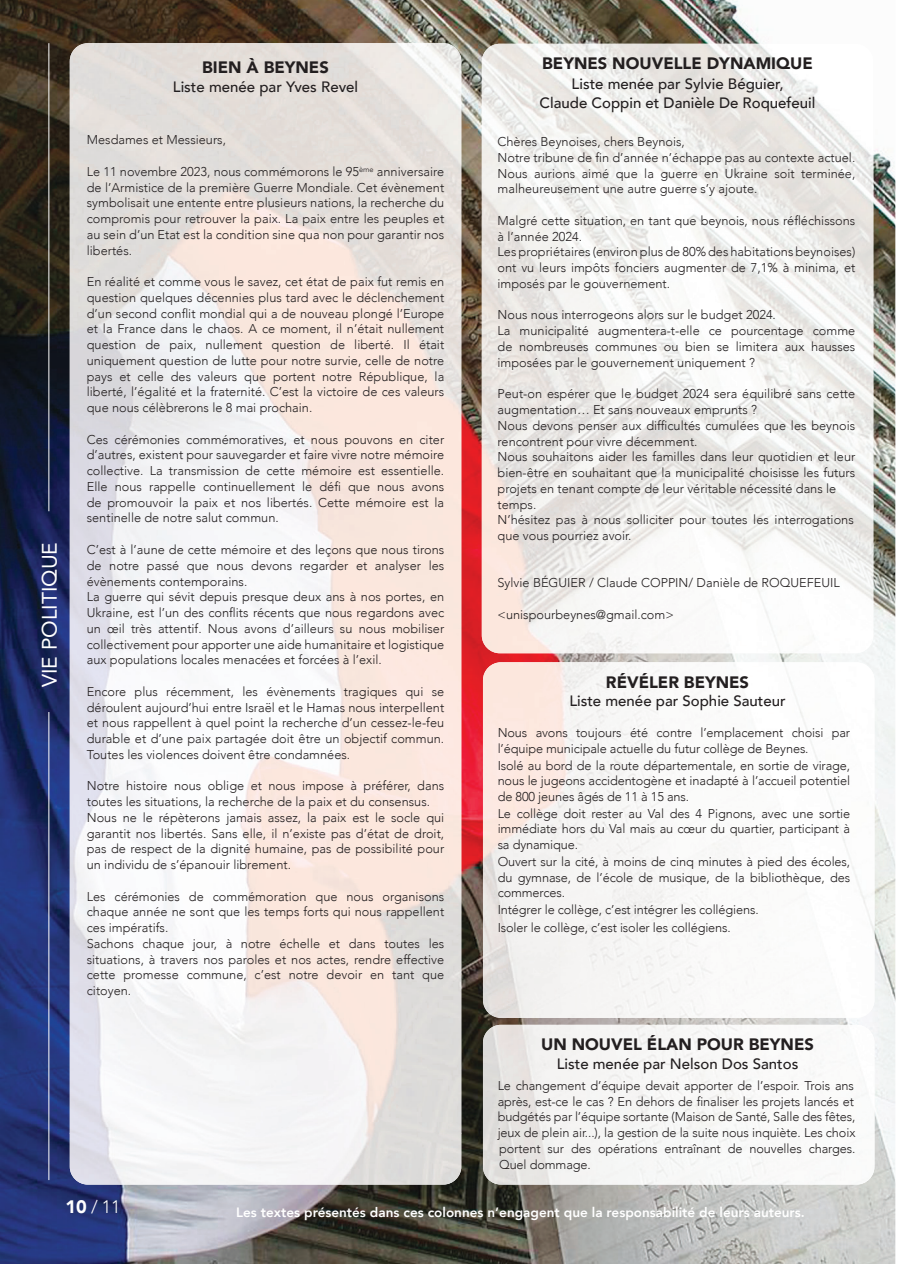
<style>
.page{position:relative;width:897px;height:1264px;background:#fff}
.page>*{position:absolute;margin:0;border:0;box-sizing:border-box;transform-origin:0 0}
.t1{font:21px "Avenir";color:#fff}
.t2{font:300 18px "Avenir";color:#fff}
.t3{font:900 16.5px "Avenir";color:#231f20}
.t4{font:500 15px/18.6px "Avenir";color:#231f20;text-align:center}
.t5{font:800 13.5px "Avenir";color:#fff}
.t6{font:300 12.75px/15.8px "Avenir";color:#231f20}
.s1{font-weight:900}
</style>
<div class="page">
<img style="left:0;top:0;width:895px;height:1263px">
<hr style="left:48px;top:43px;width:1px;height:468px;background:#fff">
<hr style="left:48px;top:712px;width:1px;height:467px;background:#fff">
<img style="left:70px;top:43px;width:391px;height:1141px">
<img style="left:483px;top:662px;width:391px;height:355px">
<img style="left:483px;top:1024px;width:391px;height:160px">
<img style="left:481px;top:44px;width:392px;height:609px">
<h1 class="t1" style="left:33px;top:686px;width:146px;rotate:-90deg">VIE POLITIQUE</h1>
<p class="t3" style="left:202px;top:53px;width:128px">BIEN À BEYNES</p>
<p class="t4" style="left:173px;top:77px;width:187px">Liste menée par Yves Revel</p>
<p class="t6" style="left:87px;top:132px;width:141px">Mesdames et Messieurs,</p>
<p class="t6" style="left:87px;top:163px;width:359px;text-align:justify">Le 11 novembre 2023, nous commémorons le 95<sup>ème</sup> anniversaire de l’Armistice de la première Guerre Mondiale. Cet évènement symbolisait une entente entre plusieurs nations, la recherche du compromis pour retrouver la paix. La paix entre les peuples et au sein d’un Etat est la condition sine qua non pour garantir nos libertés.</p>
<p class="t6" style="left:87px;top:274px;width:359px;text-align:justify">En réalité et comme vous le savez, cet état de paix fut remis en question quelques décennies plus tard avec le déclenchement d’un second conflit mondial qui a de nouveau plongé l’Europe et la France dans le chaos. A ce moment, il n’était nullement question de paix, nullement question de liberté. Il était uniquement question de lutte pour notre survie, celle de notre pays et celle des valeurs que portent notre République, la liberté, l’égalité et la fraternité. C’est la victoire de ces valeurs que nous célèbrerons le 8 mai prochain.</p>
<p class="t6" style="left:87px;top:431px;width:359px;text-align:justify">Ces cérémonies commémoratives, et nous pouvons en citer d’autres, existent pour sauvegarder et faire vivre notre mémoire collective. La transmission de cette mémoire est essentielle.<br>Elle nous rappelle continuellement le défi que nous avons de promouvoir la paix et nos libertés. Cette mémoire est la sentinelle de notre salut commun.</p>
<p class="t6" style="left:87px;top:541px;width:359px">C’est à l’aune de cette mémoire et des leçons que nous tirons de notre passé que nous devons regarder et analyser les évènements contemporains.<br>La guerre qui sévit depuis presque deux ans à nos portes, en Ukraine, est l’un des conflits récents que nous regardons avec un œil très attentif. Nous avons d’ailleurs su nous mobiliser collectivement pour apporter une aide humanitaire et logistique aux populations locales menacées et forcées à l’exil.</p>
<p class="t6" style="left:87px;top:683px;width:359px;text-align:justify">Encore plus récemment, les évènements tragiques qui se déroulent aujourd’hui entre Israël et le Hamas nous interpellent et nous rappellent à quel point la recherche d’un cessez-le-feu durable et d’une paix partagée doit être un objectif commun.<br>Toutes les violences doivent être condamnées.</p>
<p class="t6" style="left:87px;top:778px;width:359px">Notre histoire nous oblige et nous impose à préférer, dans toutes les situations, la recherche de la paix et du consensus.<br>Nous ne le répèterons jamais assez, la paix est le socle qui garantit nos libertés. Sans elle, il n’existe pas d’état de droit, pas de respect de la dignité humaine, pas de possibilité pour un individu de s’épanouir librement.</p>
<p class="t6" style="left:87px;top:888px;width:359px">Les cérémonies de commémoration que nous organisons chaque année ne sont que les temps forts qui nous rappellent ces impératifs.<br>Sachons chaque jour, à notre échelle et dans toutes les situations, à travers nos paroles et nos actes, rendre effective cette promesse commune, c’est notre devoir en tant que citoyen.</p>
<p class="t3" style="left:542px;top:49px;width:272px">BEYNES NOUVELLE DYNAMIQUE</p>
<p class="t4" style="left:539px;top:74px;width:277px">Liste menée par Sylvie Béguier,<br>Claude Coppin et Danièle De Roquefeuil</p>
<p class="t6" style="left:497px;top:134px;width:359px">Chères Beynoises, chers Beynois,<br>Notre tribune de fin d’année n’échappe pas au contexte actuel.<br>Nous aurions aimé que la guerre en Ukraine soit terminée, malheureusement une autre guerre s’y ajoute.</p>
<p class="t6" style="left:497px;top:212px;width:359px">Malgré cette situation, en tant que beynois, nous réfléchissons à l’année 2024.<br>Les propriétaires (environ plus de 80% des habitations beynoises) ont vu leurs impôts fonciers augmenter de 7,1% à minima, et imposés par le gouvernement.</p>
<p class="t6" style="left:497px;top:307px;width:359px">Nous nous interrogeons alors sur le budget 2024.<br>La municipalité augmentera-t-elle ce pourcentage comme de nombreuses communes ou bien se limitera aux hausses imposées par le gouvernement uniquement ?</p>
<p class="t6" style="left:497px;top:386px;width:359px">Peut-on espérer que le budget 2024 sera équilibré sans cette augmentation… Et sans nouveaux emprunts ?<br>Nous devons penser aux difficultés cumulées que les beynois rencontrent pour vivre décemment.<br>Nous souhaitons aider les familles dans leur quotidien et leur bien-être en souhaitant que la municipalité choisisse les futurs projets en tenant compte de leur véritable nécessité dans le temps.<br>N’hésitez pas à nous solliciter pour toutes les interrogations que vous pourriez avoir.</p>
<p class="t6" style="left:497px;top:575px;width:344px">Sylvie BÉGUIER / Claude COPPIN/ Danièle de ROQUEFEUIL</p>
<p class="t6" style="left:497px;top:606px;width:178px">&lt;unispourbeynes@gmail.com&gt;</p>
<p class="t3" style="left:605px;top:667px;width:145px">RÉVÉLER BEYNES</p>
<p class="t4" style="left:569px;top:691px;width:218px">Liste menée par Sophie Sauteur</p>
<p class="t6" style="left:497px;top:725px;width:354px;line-height:15.3px">Nous avons toujours été contre l’emplacement choisi par l’équipe municipale actuelle du futur collège de Beynes.</p>
<p class="t6" style="left:497px;top:758px;width:354px;line-height:15.3px;text-align:justify">Isolé au bord de la route départementale, en sortie de virage, nous le jugeons accidentogène et inadapté à l’accueil potentiel de 800 jeunes âgés de 11 à 15 ans.</p>
<p class="t6" style="left:497px;top:806px;width:354px;line-height:15.3px;text-align:justify">Le collège doit rester au Val des 4 Pignons, avec une sortie immédiate hors du Val mais au cœur du quartier, participant à sa dynamique.</p>
<p class="t6" style="left:497px;top:854px;width:354px;line-height:15.3px;text-align:justify">Ouvert sur la cité, à moins de cinq minutes à pied des écoles, du gymnase, de l’école de musique, de la bibliothèque, des commerces.</p>
<p class="t6" style="left:497px;top:901px;width:262px;line-height:17.4px">Intégrer le collège, c’est intégrer les collégiens.<br>Isoler le collège, c’est isoler les collégiens.</p>
<h2 class="t2" style="left:65px;top:1196px;width:56px"><span class="s1">10</span> / 11</h2>
<p class="t3" style="left:541px;top:1030px;width:274px">UN NOUVEL ÉLAN POUR BEYNES</p>
<p class="t4" style="left:556px;top:1053px;width:243px">Liste menée par Nelson Dos Santos</p>
<p class="t6" style="left:497px;top:1077px;width:359px">Le changement d’équipe devait apporter de l’espoir. Trois ans après, est-ce le cas ? En dehors de finaliser les projets lancés et budgétés par l’équipe sortante (Maison de Santé, Salle des fêtes, jeux de plein air...), la gestion de la suite nous inquiète. Les choix portent sur des opérations entraînant de nouvelles charges.<br>Quel dommage.</p>
<p class="t5" style="left:236px;top:1201px;width:570px">Les textes présentés dans ces colonnes n’engagent que la responsabilité de leurs auteurs.</p>
</div>
